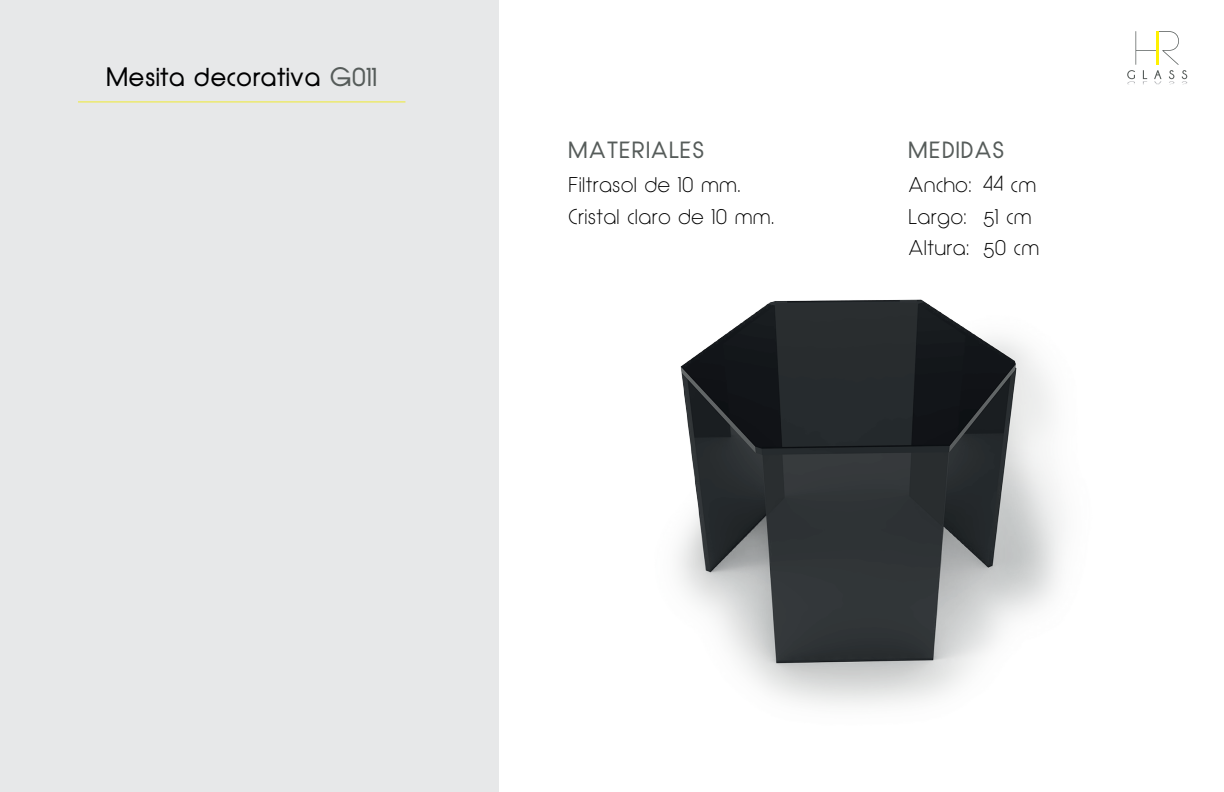
<style>
.page{position:relative;width:1224px;height:792px;background:#fff}
.page>*{position:absolute;margin:0;border:0;box-sizing:border-box;transform-origin:0 0}
.t1{font:700 25px "Quinfo";letter-spacing:.05em;color:#000001}
.t2{font:700 22px "Quinfo";letter-spacing:.1em;color:#565c5a}
.t3{font:20px/31.5px "Quinfo";letter-spacing:.05em;color:#000001}
.s1{color:#565c5a}
</style>
<div class="page">
<div style="left:0;top:0;width:499px;height:792px;background:#e7e8e9"></div>
<hr style="left:78px;top:101px;width:327px;height:1px;background:#efea32">
<svg style="left:1127px;top:31px;width:60px;height:54px"></svg>
<img style="left:678px;top:299px;width:384px;height:406px">
<p class="t1" style="left:107px;top:61px;width:272px">Mesita decorativa <span class="s1">G011</span></p>
<p class="t2" style="left:569px;top:137px;width:137px">MATERIALES</p>
<p class="t3" style="left:569px;top:170px;width:173px">Filtrasol de 10 mm.</p>
<p class="t3" style="left:569px;top:201px;width:207px">Cristal claro de 10 mm.</p>
<p class="t2" style="left:909px;top:137px;width:97px">MEDIDAS</p>
<p class="t3" style="left:909px;top:170px;width:63px">Ancho:<br>Largo:<br>Altura:</p>
<p class="t3" style="left:984px;top:170px;width:57px">44 cm<br>51 cm<br>50 cm</p>
</div>
